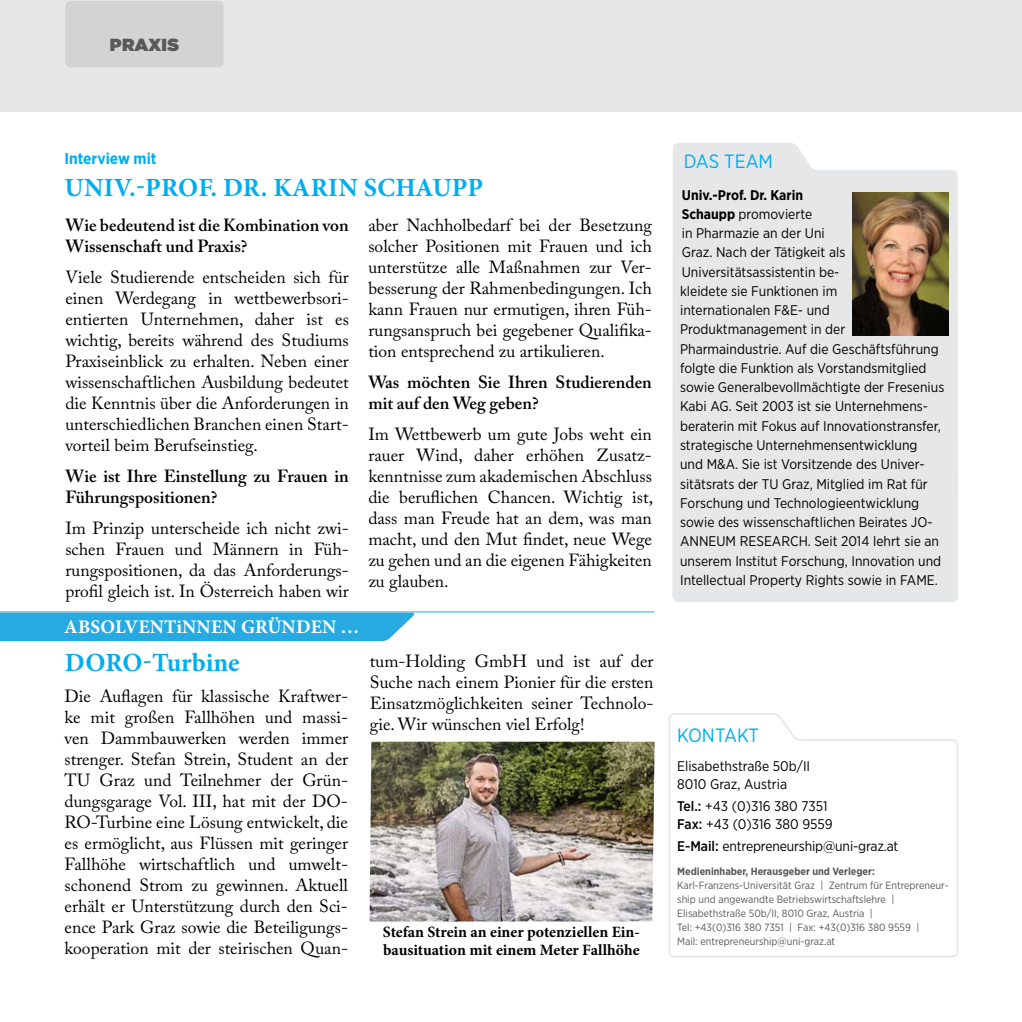
<style>
.page{position:relative;width:1022px;height:1022px;background:#fff}
.page>*{position:absolute;margin:0;border:0;box-sizing:border-box;transform-origin:0 0}
.t1{font:700 26.25px "Minion Pro";color:#00aeef}
.t2{font:700 19.25px "Minion Pro";letter-spacing:.005em;color:#fff}
.t3{font:19.25px "Gotham Narrow";letter-spacing:-.005em;color:#00aeef}
.t4{font:17.5px/21px "Adobe Caslon Pro";color:#000;text-align:justify}
.t5{font:600 17.5px/21px "Adobe Caslon Pro";color:#000}
.t6{font:900 17.5px "Gotham";letter-spacing:.01em;color:#58595b}
.t7{font:700 15.75px/17.5px "Minion Pro";letter-spacing:-.005em;color:#000}
.t8{font:700 15.75px "Gotham Narrow";color:#00aeef}
.t9{font:14px/19.2px "Gotham Narrow";color:#000}
.t10{font:10.5px/14px "Gotham Narrow";color:#58595b}
.t11{font:700 10.5px "Gotham Narrow";color:#58595b}
.s1{font-weight:700}
.s2{font-weight:500}
</style>
<div class="page">
<div style="left:0;top:0;width:1022px;height:112px;background:#e6e7e8"></div>
<div style="left:65px;top:1px;width:159px;height:66px;background:#d1d3d4;border-radius:5px"></div>
<div style="left:672px;top:143px;width:286px;height:459px;background:#e6e7e8"></div>
<div style="left:0;top:613px;width:415px;height:28px;background:#27aae1"></div>
<hr style="left:0;top:611px;width:654px;height:1px;background:#27aae1">
<img style="left:852px;top:192px;width:97px;height:144px">
<img style="left:370px;top:742px;width:285px;height:179px">
<svg style="left:668px;top:713px;width:290px;height:245px"></svg>
<p class="t6" style="left:110px;top:32px;width:71px">PRAXIS</p>
<p class="t8" style="left:64px;top:149px;width:94px">Interview mit</p>
<h1 class="t1" style="left:65px;top:169px;width:245px">Univ.-Prof. Dr. Karin</h1>
<h1 class="t1" style="left:364px;top:169px;width:50px">Schaupp</h1>
<p class="t5" style="left:65px;top:214px;width:285px">Wie bedeutend ist die Kombination von<br>Wissenschaft und Praxis?</p>
<p class="t4" style="left:65px;top:266px;width:285px">Viele Studierende entscheiden sich für einen Werdegang in wettbewerbsori&shy;entierten Unternehmen, daher ist es wichtig, bereits während des Studiums Praxiseinblick zu erhalten. Neben einer wissenschaftlichen Ausbildung bedeutet die Kenntnis über die Anforderungen in unterschiedlichen Branchen einen Start&shy;vorteil beim Berufseinstieg.</p>
<p class="t5" style="left:65px;top:465px;width:285px">Wie ist Ihre Einstellung zu Frauen in<br>Führungspositionen?</p>
<p class="t4" style="left:65px;top:517px;width:285px">Im Prinzip unterscheide ich nicht zwi&shy;schen Frauen und Männern in Füh&shy;rungspositionen, da das Anforderungs&shy;profil gleich ist. In Österreich haben wir</p>
<p class="t2" style="left:64px;top:614px;width:75px">Absolvent</p>
<p class="t2" style="left:176px;top:614px;width:21px">innen</p>
<p class="t2" style="left:241px;top:614px;width:120px">gründen …</p>
<h1 class="t1" style="left:65px;top:644px;width:177px">DORO-Turbine</h1>
<p class="t4" style="left:65px;top:685px;width:285px">Die Auflagen für klassische Kraftwer&shy;ke mit großen Fallhöhen und massi&shy;ven Dammbauwerken werden immer strenger. Stefan Strein, Student an der TU Graz und Teilnehmer der Grün&shy;dungsgarage Vol. III, hat mit der DO-RO-Turbine eine Lösung entwickelt, die es ermöglicht, aus Flüssen mit geringer Fallhöhe wirtschaftlich und umwelt&shy;schonend Strom zu gewinnen. Aktuell erhält er Unterstützung durch den Sci&shy;ence Park Graz sowie die Beteiligungs&shy;kooperation mit der steirischen Quan-</p>
<p class="t4" style="left:368px;top:214px;width:285px">aber Nachholbedarf bei der Besetzung solcher Positionen mit Frauen und ich unterstütze alle Maßnahmen zur Ver&shy;besserung der Rahmenbedingungen. Ich kann Frauen nur ermutigen, ihren Füh&shy;rungsanspruch bei gegebener Qualifika&shy;tion entsprechend zu artikulieren.</p>
<p class="t5" style="left:368px;top:371px;width:285px">Was möchten Sie Ihren Studierenden mit auf den Weg geben?</p>
<p class="t4" style="left:368px;top:423px;width:286px">Im Wettbewerb um gute Jobs weht ein rauer Wind, daher erhöhen Zusatz&shy;kenntnisse zum akademischen Abschluss die beruflichen Chancen. Wichtig ist, dass man Freude hat an dem, was man macht, und den Mut findet, neue Wege zu gehen und an die eigenen Fähigkeiten zu glauben.</p>
<p class="t4" style="left:370px;top:651px;width:285px">tum-Holding GmbH und ist auf der Suche nach einem Pionier für die ersten Einsatzmöglichkeiten seiner Technolo&shy;gie. Wir wünschen viel Erfolg!</p>
<p class="t7" style="left:383px;top:923px;width:258px">Stefan Strein an einer potenziellen Ein&shy;bausituation mit einem Meter Fallhöhe</p>
<p class="t3" style="left:684px;top:149px;width:91px">DAS TEAM</p>
<p class="t9" style="left:680px;top:185px;width:266px"><span class="s1">Univ.-Prof. Dr. Karin<br>Schaupp</span> promovierte<br>in Pharmazie an der Uni<br>Graz. Nach der Tätigkeit als Universitätsassistentin be-<br>kleidete sie Funktionen im<br>internationalen F&amp;E- und Produktmanagement in der Pharmaindustrie. Auf die Geschäftsführung folgte die Funktion als Vorstandsmitglied sowie Generalbevollmächtigte der Fresenius Kabi AG. Seit 2003 ist sie Unternehmens&shy;beraterin mit Fokus auf Innovationstransfer, strategische Unternehmensentwicklung<br>und M&amp;A. Sie ist Vorsitzende des Univer&shy;sitätsrats der TU Graz, Mitglied im Rat für Forschung und Technologieentwicklung sowie des wissenschaftlichen Beirates JO-ANN EUM RESEARCH. Seit 2014 lehrt sie an unserem Institut Forschung, Innovation und Intellectual Property Rights sowie in FAME.</p>
<p class="t3" style="left:677px;top:723px;width:83px">KON TAKT</p>
<p class="t9" style="left:677px;top:757px;width:134px;line-height:17.5px">Elisabethstraße 50b/II<br>8010 Graz, Austria</p>
<p class="t9" style="left:677px;top:797px;width:157px;line-height:17.5px"><span class="s2">Tel.:</span> +43 (0)316 380 7351<br><span class="s2">Fax:</span> +43 (0)316 380 9559</p>
<p class="t9" style="left:677px;top:837px;width:223px"><span class="s2">E-Mail:</span> entrepreneurship@uni-graz.at</p>
<p class="t11" style="left:677px;top:865px;width:199px">Medieninhaber, Herausgeber und Verleger:</p>
<p class="t10" style="left:677px;top:878px;width:273px">Karl-Franzens-Universität Graz | Zentrum für Entrepreneur&shy;ship und angewandte Betriebswirtschaftslehre | Elisabethstraße 50b/II, 8010 Graz, Austria |<br>Tel: +43(0)316 380 7351 | Fax: +43(0)316 380 9559 |<br>Mail: entrepreneurship@uni-graz.at</p>
</div>
